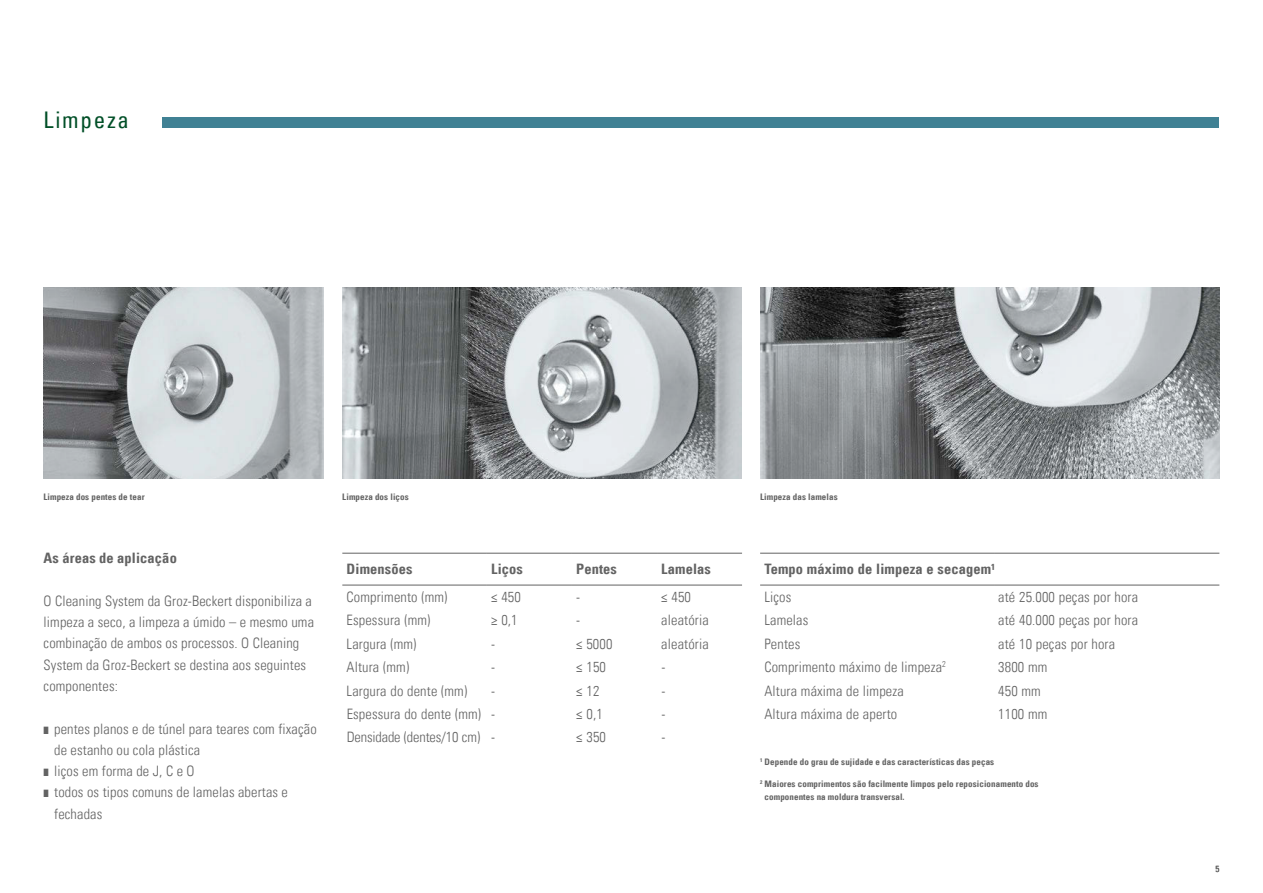
<style>
.page{position:relative;width:1263px;height:893px;background:#fff}
.page>*{position:absolute;margin:0;border:0;box-sizing:border-box;transform-origin:0 0}
.t1{font:condensed 22.95px "Univers Com 57";letter-spacing:.075em;color:#014f27}
.t2{font:14.4px/21.3px "Univers Com 47 Light Cond";letter-spacing:.01em;color:#636363}
.t3{font:14.4px "Univers Com 67 Bold Cond";letter-spacing:.01em;color:#636363}
.t4{font:14.4px "Univers Com 47 Light Cond";letter-spacing:-.01em;color:#636363}
.t5{font:9px/13.4px "Univers Com 67 Bold Cond";letter-spacing:.01em;color:#636363}
.t6{font:condensed 9px "Univers Com 57";color:#636363}
.s1{font-family:"Monotype Sorts";font-size:10.2px}
</style>
<div class="page">
<img style="left:43px;top:287px;width:280px;height:191px">
<img style="left:342px;top:287px;width:399px;height:191px">
<img style="left:760px;top:287px;width:459px;height:191px">
<div style="left:162px;top:117px;width:1057px;height:11px;background:#408194"></div>
<hr style="left:342px;top:553px;width:145px;height:1px;background:#636363">
<hr style="left:487px;top:553px;width:85px;height:1px;background:#636363">
<hr style="left:572px;top:553px;width:85px;height:1px;background:#636363">
<hr style="left:657px;top:553px;width:85px;height:1px;background:#636363">
<hr style="left:342px;top:585px;width:145px;height:1px;background:#636363">
<hr style="left:487px;top:585px;width:85px;height:1px;background:#636363">
<hr style="left:572px;top:585px;width:85px;height:1px;background:#636363">
<hr style="left:657px;top:585px;width:85px;height:1px;background:#636363">
<hr style="left:760px;top:553px;width:234px;height:1px;background:#636363">
<hr style="left:994px;top:553px;width:225px;height:1px;background:#636363">
<hr style="left:760px;top:585px;width:234px;height:1px;background:#636363">
<hr style="left:994px;top:585px;width:225px;height:1px;background:#636363">
<h1 class="t1" style="left:44px;top:105px;width:87px">Limpeza</h1>
<p class="t5" style="left:43px;top:490px;width:103px">Limpeza dos pentes de tear</p>
<p class="t5" style="left:342px;top:490px;width:68px">Limpeza dos liços</p>
<p class="t5" style="left:760px;top:490px;width:79px">Limpeza das lamelas</p>
<p class="t3" style="left:44px;top:549px;width:135px">As áreas de aplicação</p>
<p class="t2" style="left:44px;top:590px;width:272px">O Cleaning System da Groz-Beckert disponibiliza a limpeza a seco, a limpeza a úmido – e mesmo uma combinação de ambos os processos. O Cleaning System da Groz-Beckert se destina aos seguintes componentes:</p>
<p class="t2" style="left:44px;top:718px;width:275px"><span class="s1">]]</span> pentes planos e de túnel para teares com fixação</p>
<p class="t2" style="left:54px;top:739px;width:148px">de estanho ou cola plástica</p>
<p class="t2" style="left:44px;top:760px;width:152px"><span class="s1">]]</span> liços em forma de J, C e O</p>
<p class="t2" style="left:44px;top:782px;width:246px"><span class="s1">]]</span> todos os tipos comuns de lamelas abertas e</p>
<p class="t2" style="left:54px;top:803px;width:50px">fechadas</p>
<p class="t3" style="left:347px;top:560px;width:67px">Dimensões</p>
<p class="t3" style="left:491px;top:560px;width:33px">Liços</p>
<p class="t3" style="left:576px;top:560px;width:42px">Pentes</p>
<p class="t3" style="left:661px;top:560px;width:51px">Lamelas</p>
<p class="t2" style="left:347px;top:586px;width:102px">Comprimento (mm)</p>
<p class="t2" style="left:491px;top:586px;width:31px">≤ 450</p>
<p class="t2" style="left:576px;top:586px;width:6px">-</p>
<p class="t2" style="left:661px;top:586px;width:31px">≤ 450</p>
<p class="t2" style="left:347px;top:610px;width:85px">Espessura (mm)</p>
<p class="t2" style="left:491px;top:610px;width:28px">≥ 0,1</p>
<p class="t2" style="left:576px;top:610px;width:6px">-</p>
<p class="t2" style="left:661px;top:610px;width:49px">aleatória</p>
<p class="t2" style="left:347px;top:633px;width:71px">Largura (mm)</p>
<p class="t2" style="left:491px;top:633px;width:6px">-</p>
<p class="t2" style="left:576px;top:633px;width:38px">≤ 5000</p>
<p class="t2" style="left:661px;top:633px;width:49px">aleatória</p>
<p class="t2" style="left:347px;top:656px;width:64px">Altura (mm)</p>
<p class="t2" style="left:491px;top:656px;width:6px">-</p>
<p class="t2" style="left:576px;top:656px;width:31px">≤ 150</p>
<p class="t2" style="left:661px;top:656px;width:6px">-</p>
<p class="t2" style="left:347px;top:680px;width:122px">Largura do dente (mm)</p>
<p class="t2" style="left:491px;top:680px;width:6px">-</p>
<p class="t2" style="left:576px;top:680px;width:25px">≤ 12</p>
<p class="t2" style="left:661px;top:680px;width:6px">-</p>
<p class="t2" style="left:347px;top:703px;width:150px">Espessura do dente (mm) -</p>
<p class="t2" style="left:576px;top:703px;width:28px">≤ 0,1</p>
<p class="t2" style="left:661px;top:703px;width:6px">-</p>
<p class="t4" style="left:347px;top:728px;width:150px">Densidade (dentes/10 cm) -</p>
<p class="t2" style="left:576px;top:727px;width:31px">≤ 350</p>
<p class="t2" style="left:661px;top:727px;width:6px">-</p>
<p class="t3" style="left:764px;top:560px;width:232px">Tempo máximo de limpeza e secagem¹</p>
<p class="t2" style="left:764px;top:586px;width:28px">Liços</p>
<p class="t2" style="left:998px;top:586px;width:141px">até 25.000 peças por hora</p>
<p class="t2" style="left:764px;top:610px;width:46px">Lamelas</p>
<p class="t2" style="left:998px;top:610px;width:141px">até 40.000 peças por hora</p>
<p class="t2" style="left:764px;top:633px;width:37px">Pentes</p>
<p class="t2" style="left:998px;top:633px;width:118px">até 10 peças por hora</p>
<p class="t2" style="left:764px;top:656px;width:183px">Comprimento máximo de limpeza<sup>2</sup></p>
<p class="t2" style="left:998px;top:656px;width:51px">3800 mm</p>
<p class="t2" style="left:764px;top:680px;width:141px">Altura máxima de limpeza</p>
<p class="t2" style="left:998px;top:680px;width:44px">450 mm</p>
<p class="t2" style="left:764px;top:703px;width:134px">Altura máxima de aperto</p>
<p class="t2" style="left:998px;top:703px;width:51px">1100 mm</p>
<p class="t5" style="left:760px;top:755px;width:236px"><sup>1</sup> Depende do grau de sujidade e das características das peças</p>
<p class="t5" style="left:765px;top:777px;width:276px;text-indent:-4px"><sup>2</sup> Maiores comprimentos são facilmente limpos pelo reposicionamento dos componentes na moldura transversal.</p>
<p class="t6" style="left:1215px;top:863px;width:5px">5</p>
</div>
